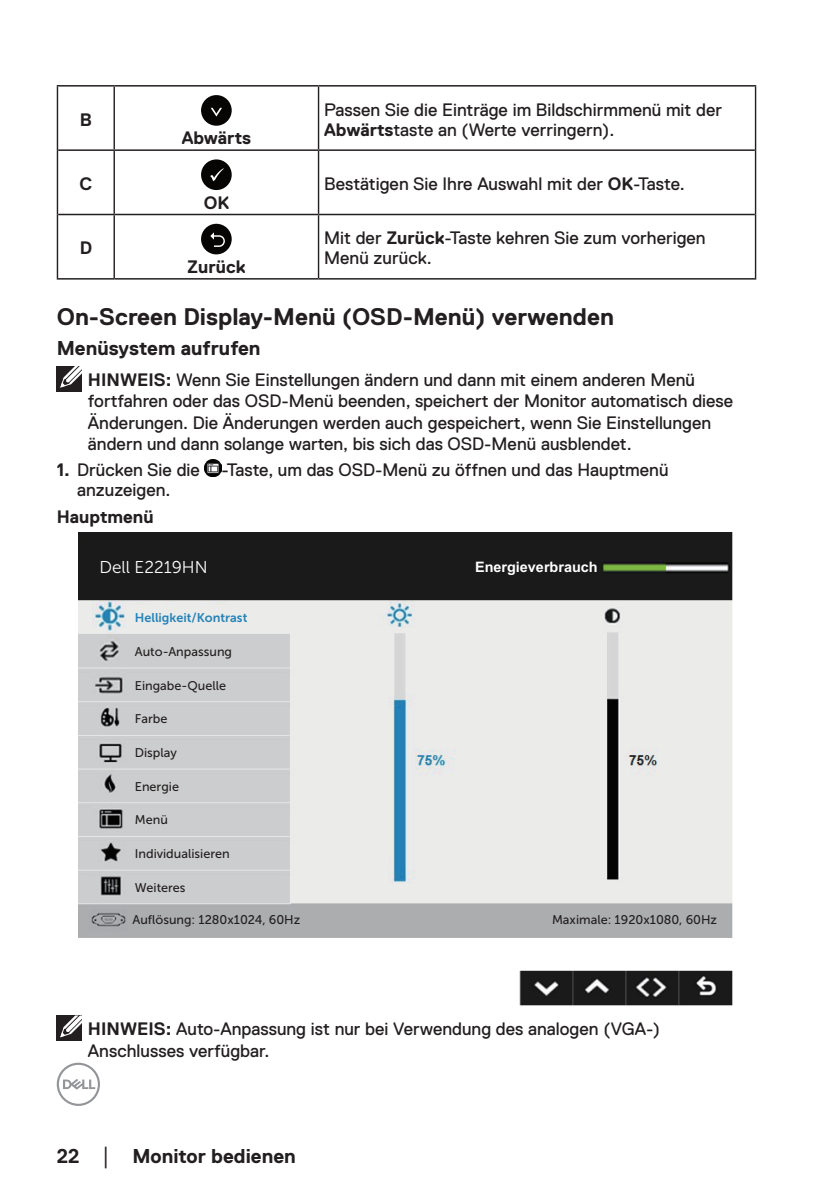
<style>
.page{position:relative;width:840px;height:1191px;background:#fff}
.page>*{position:absolute;margin:0;border:0;box-sizing:border-box;transform-origin:0 0}
.t1{font:700 24px "Dell Replica";color:#231f20}
.t2{font:700 20px "Dell Replica";color:#231f20}
.t3{font:18px/21.6px "Dell Replica";color:#231f20}
.t4{font:700 18px "Dell Replica";color:#231f20}
.t5{font:17.2px "Museo Sans For Dell 300";color:#fff}
.t6{font:700 14.4px "Arial";color:#fff}
.t7{font:12.6px "Museo Sans For Dell 500";color:#231f20}
.t8{font:12.6px "Museo Sans For Dell 700";color:#2583b7}
.s1{font-weight:700}
.s2{font-family:"Times New Roman";font-weight:400;font-size:18px}
</style>
<div class="page">
<svg style="left:57px;top:1062px;width:43px;height:44px"></svg>
<hr style="left:57px;top:87px;width:1px;height:63px;background:#231f20">
<hr style="left:113px;top:87px;width:2px;height:62px;background:#231f20">
<hr style="left:317px;top:87px;width:2px;height:62px;background:#231f20">
<hr style="left:754px;top:87px;width:1px;height:63px;background:#231f20">
<hr style="left:57px;top:150px;width:1px;height:64px;background:#231f20">
<hr style="left:113px;top:151px;width:2px;height:63px;background:#231f20">
<hr style="left:317px;top:151px;width:2px;height:63px;background:#231f20">
<hr style="left:754px;top:150px;width:1px;height:64px;background:#231f20">
<hr style="left:57px;top:214px;width:1px;height:64px;background:#231f20">
<hr style="left:113px;top:215px;width:2px;height:63px;background:#231f20">
<hr style="left:317px;top:215px;width:2px;height:63px;background:#231f20">
<hr style="left:754px;top:214px;width:1px;height:64px;background:#231f20">
<hr style="left:57px;top:85px;width:57px;height:2px;background:#231f20">
<hr style="left:114px;top:214px;width:204px;height:1px;background:#231f20">
<hr style="left:318px;top:214px;width:436px;height:1px;background:#231f20">
<hr style="left:58px;top:149px;width:56px;height:2px;background:#231f20">
<hr style="left:114px;top:278px;width:204px;height:1px;background:#231f20">
<hr style="left:318px;top:278px;width:437px;height:1px;background:#231f20">
<hr style="left:114px;top:85px;width:204px;height:2px;background:#231f20">
<hr style="left:58px;top:214px;width:56px;height:1px;background:#231f20">
<hr style="left:318px;top:85px;width:437px;height:2px;background:#231f20">
<hr style="left:114px;top:149px;width:204px;height:2px;background:#231f20">
<hr style="left:318px;top:149px;width:436px;height:2px;background:#231f20">
<hr style="left:57px;top:278px;width:57px;height:1px;background:#231f20">
<div style="left:201px;top:95px;width:30px;height:31px;background:#060504;border-radius:50%"></div>
<svg style="left:211px;top:108px;width:11px;height:9px"></svg>
<div style="left:201px;top:159px;width:30px;height:31px;background:#060504;border-radius:50%"></div>
<svg style="left:210px;top:168px;width:13px;height:13px"></svg>
<div style="left:201px;top:224px;width:30px;height:30px;background:#060504;border-radius:50%"></div>
<svg style="left:210px;top:232px;width:15px;height:15px"></svg>
<div style="left:57px;top:366px;width:25px;height:25px;background:#231f20"></div>
<svg style="left:60px;top:366px;width:22px;height:22px"></svg>
<img style="left:204px;top:459px;width:17px;height:17px">
<img style="left:78px;top:532px;width:655px;height:474px">
<div style="left:475px;top:550px;width:115px;height:40px;background:#1a1a1a"></div>
<div style="left:128px;top:908px;width:599px;height:26px;background:#abadaf"></div>
<div style="left:126px;top:605px;width:162px;height:25px;background:#ebebea"></div>
<div style="left:126px;top:673px;width:162px;height:25px;background:#cccdce"></div>
<div style="left:126px;top:707px;width:162px;height:25px;background:#cccdce"></div>
<div style="left:126px;top:740px;width:162px;height:25px;background:#cccdce"></div>
<div style="left:126px;top:774px;width:162px;height:25px;background:#cccdce"></div>
<div style="left:126px;top:808px;width:162px;height:25px;background:#cccdce"></div>
<div style="left:126px;top:841px;width:162px;height:25px;background:#cccdce"></div>
<div style="left:126px;top:875px;width:162px;height:24px;background:#cccdce"></div>
<div style="left:128px;top:637px;width:156px;height:27px;background:#cccdce"></div>
<div style="left:97px;top:558px;width:112px;height:20px;background:#1a1a1a"></div>
<div style="left:57px;top:1015px;width:25px;height:26px;background:#231f20"></div>
<svg style="left:60px;top:1015px;width:22px;height:23px"></svg>
<p class="t4" style="left:80px;top:109px;width:14px">B</p>
<p class="t4" style="left:79px;top:174px;width:14px">C</p>
<p class="t4" style="left:80px;top:238px;width:14px">D</p>
<p class="t4" style="left:181px;top:128px;width:71px">Abwärts</p>
<p class="t4" style="left:204px;top:193px;width:27px">OK</p>
<p class="t4" style="left:187px;top:257px;width:60px">Zurück</p>
<p class="t3" style="left:324px;top:99px;width:399px;line-height:20px">Passen Sie die Einträge im Bildschirmmenü mit der<br><span class="s1">Abwärts</span>taste an (Werte verringern).</p>
<p class="t3" style="left:324px;top:173px;width:362px">Bestätigen Sie Ihre Auswahl mit der <span class="s1">OK</span>-Taste.</p>
<p class="t3" style="left:324px;top:228px;width:383px;line-height:20px">Mit der <span class="s1">Zurück</span>-Taste kehren Sie zum vorherigen<br>Menü zurück.</p>
<h1 class="t1" style="left:57px;top:303px;width:558px">On-Screen Display-Menü (OSD-Menü) verwenden</h1>
<p class="t2" style="left:57px;top:337px;width:205px">Menüsystem aufrufen</p>
<p class="t3" style="left:88px;top:369px;width:646px"><span class="s1">HINWEIS:</span> Wenn Sie Einstellungen ändern und dann mit einem anderen Menü fortfahren oder das OSD-Menü beenden, speichert der Monitor automatisch diese Änderungen. Die Änderungen werden auch gespeichert, wenn Sie Einstellungen ändern und dann solange warten, bis sich das OSD-Menü ausblendet.</p>
<p class="t3" style="left:77px;top:460px;width:592px;line-height:20px;text-indent:-20px"><span class="s1">1.</span> Drücken Sie die -Taste, um das OSD-Menü zu öffnen und das Hauptmenü anzuzeigen.</p>
<p class="t4" style="left:57px;top:507px;width:98px">Hauptmenü</p>
<p class="t5" style="left:99px;top:558px;width:110px">Dell E2219HN</p>
<p class="t8" style="left:135px;top:611px;width:114px">Helligkeit/Kontrast</p>
<p class="t7" style="left:135px;top:644px;width:99px">Auto-Anpassung</p>
<p class="t7" style="left:135px;top:678px;width:93px">Eingabe-Quelle</p>
<p class="t7" style="left:135px;top:712px;width:34px">Farbe</p>
<p class="t7" style="left:135px;top:745px;width:44px">Display</p>
<p class="t7" style="left:135px;top:779px;width:46px">Energie</p>
<p class="t7" style="left:135px;top:813px;width:35px">Menü</p>
<p class="t7" style="left:135px;top:846px;width:96px">Individualisieren</p>
<p class="t7" style="left:135px;top:880px;width:52px">Weiteres</p>
<p class="t6" style="left:475px;top:557px;width:124px">Energieverbrauch</p>
<p class="t7" style="left:132px;top:913px;width:169px">Auflösung: 1280x1024, 60Hz</p>
<p class="t7" style="left:551px;top:913px;width:166px">Maximale: 1920x1080, 60Hz</p>
<p class="t3" style="left:88px;top:1018px;width:573px"><span class="s1">HINWEIS:</span> Auto-Anpassung ist nur bei Verwendung des analogen (VGA-)<br>Anschlusses verfügbar.</p>
<p class="t2" style="left:57px;top:1144px;width:240px">22 <span class="s2">│</span> Monitor bedienen</p>
</div>
